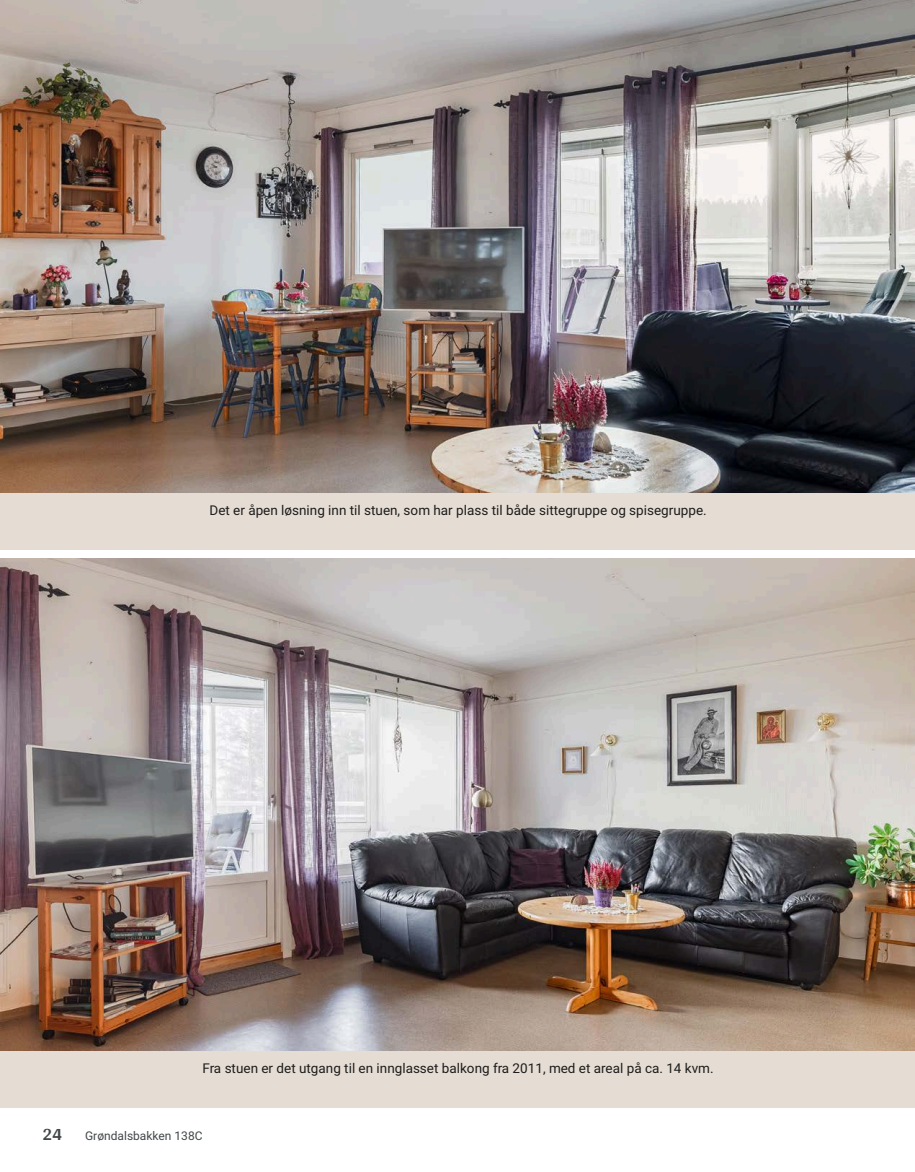
<style>
.page{position:relative;width:915px;height:1172px;background:#fff}
.page>*{position:absolute;margin:0;border:0;box-sizing:border-box;transform-origin:0 0}
.t1{font:700 18px "Arya";color:#414749}
.t2{font:13.5px "Roboto Vitec";color:#1d1d1b}
.t3{font:12px "Roboto Vitec";color:#414749}
</style>
<div class="page">
<div style="left:0;top:492px;width:914px;height:58px;background:#e5dcd4"></div>
<div style="left:0;top:1050px;width:914px;height:58px;background:#e5dcd4"></div>
<img style="left:0;top:0;width:914px;height:492px">
<img style="left:0;top:558px;width:914px;height:492px">
<p class="t2" style="left:209px;top:501px;width:498px">Det er åpen løsning inn til stuen, som har plass til både sittegruppe og spisegruppe.</p>
<p class="t2" style="left:202px;top:1059px;width:512px">Fra stuen er det utgang til en innglasset balkong fra 2011, med et areal på ca. 14 kvm.</p>
<h1 class="t1" style="left:43px;top:1123px;width:21px">24</h1>
<p class="t3" style="left:85px;top:1127px;width:119px">Grøndalsbakken 138C</p>
</div>
